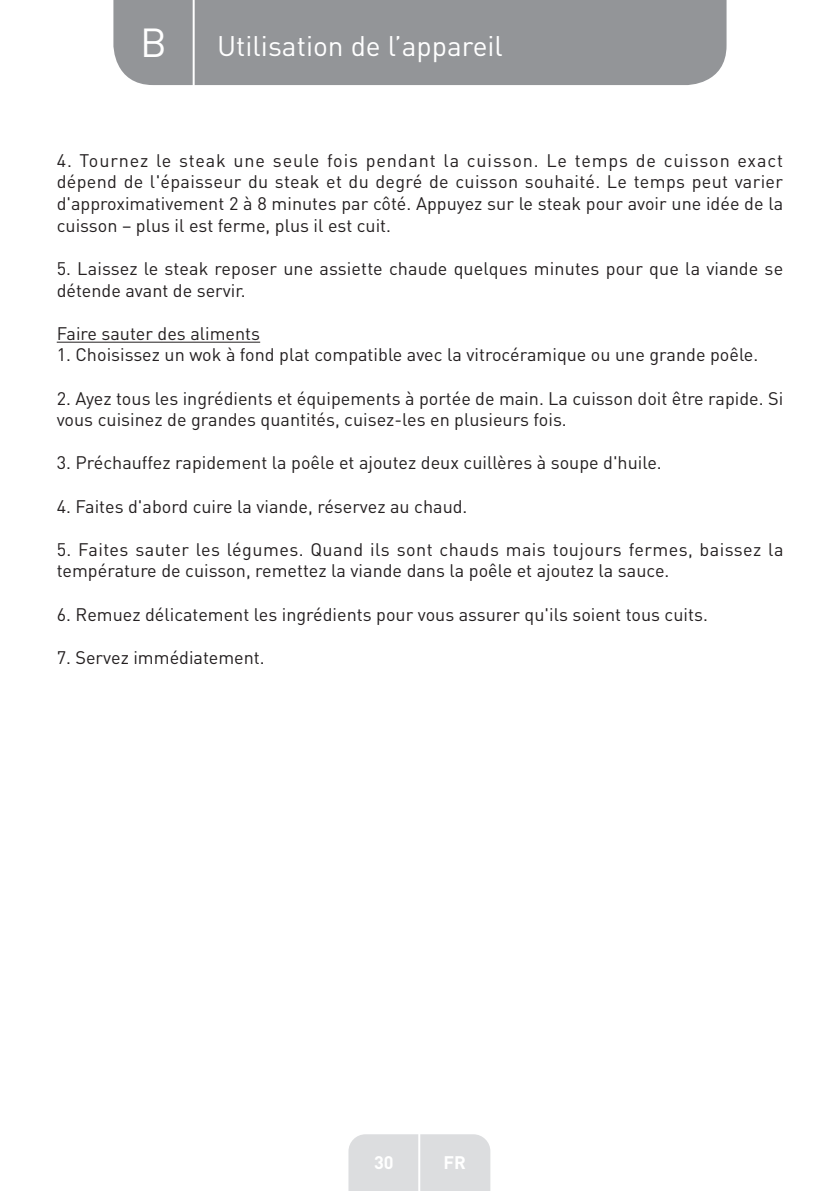
<style>
.page{position:relative;width:840px;height:1191px;background:#fff}
.page>*{position:absolute;margin:0;border:0;box-sizing:border-box;transform-origin:0 0}
.t1{font:40px "DIN Pro";color:#fff}
.t2{font:28px "DIN Pro";color:#fff}
.t3{font:18px/21.6px "DIN Pro";color:#231f20}
.t4{font:700 18px "DIN Pro";color:#fff}
</style>
<div class="page">
<div style="left:113px;top:0;width:613px;height:85px;background:#939598"></div>
<div style="left:348px;top:1134px;width:142px;height:57px;background:#dcdddf"></div>
<hr style="left:418px;top:1111px;width:2px;height:80px;background:#fff">
<hr style="left:192px;top:0;width:2px;height:88px;background:#fff">
<hr style="left:57px;top:342px;width:203px;height:1px;background:#231f20">
<h1 class="t1" style="left:140px;top:15px;width:28px">B</h1>
<h2 class="t2" style="left:217px;top:27px;width:287px">Utilisation de l’appareil</h2>
<p class="t3" style="left:57px;top:149px;width:727px;text-align:justify">4. Tournez le steak une seule fois pendant la cuisson. Le temps de cuisson exact dépend de l'épaisseur du steak et du degré de cuisson souhaité. Le temps peut varier d'approximativement 2 à 8 minutes par côté. Appuyez sur le steak pour avoir une idée de la cuisson – plus il est ferme, plus il est cuit.</p>
<p class="t3" style="left:57px;top:257px;width:727px">5. Laissez le steak reposer une assiette chaude quelques minutes pour que la viande se détende avant de servir.</p>
<p class="t3" style="left:57px;top:322px;width:205px">Faire sauter des aliments</p>
<p class="t3" style="left:57px;top:343px;width:702px">1. Choisissez un wok à fond plat compatible avec la vitrocéramique ou une grande poêle.</p>
<p class="t3" style="left:57px;top:386px;width:727px">2. Ayez tous les ingrédients et équipements à portée de main. La cuisson doit être rapide. Si vous cuisinez de grandes quantités, cuisez-les en plusieurs fois.</p>
<p class="t3" style="left:57px;top:451px;width:606px">3. Préchauffez rapidement la poêle et ajoutez deux cuillères à soupe d'huile.</p>
<p class="t3" style="left:57px;top:494px;width:412px">4. Faites d'abord cuire la viande, réservez au chaud.</p>
<p class="t3" style="left:57px;top:538px;width:728px">5. Faites sauter les légumes. Quand ils sont chauds mais toujours fermes, baissez la température de cuisson, remettez la viande dans la poêle et ajoutez la sauce.</p>
<p class="t3" style="left:57px;top:602px;width:652px">6. Remuez délicatement les ingrédients pour vous assurer qu'ils soient tous cuits.</p>
<p class="t3" style="left:57px;top:646px;width:209px">7. Servez immédiatement.</p>
<p class="t4" style="left:374px;top:1147px;width:21px">30</p>
<p class="t4" style="left:443px;top:1147px;width:24px">FR</p>
</div>
